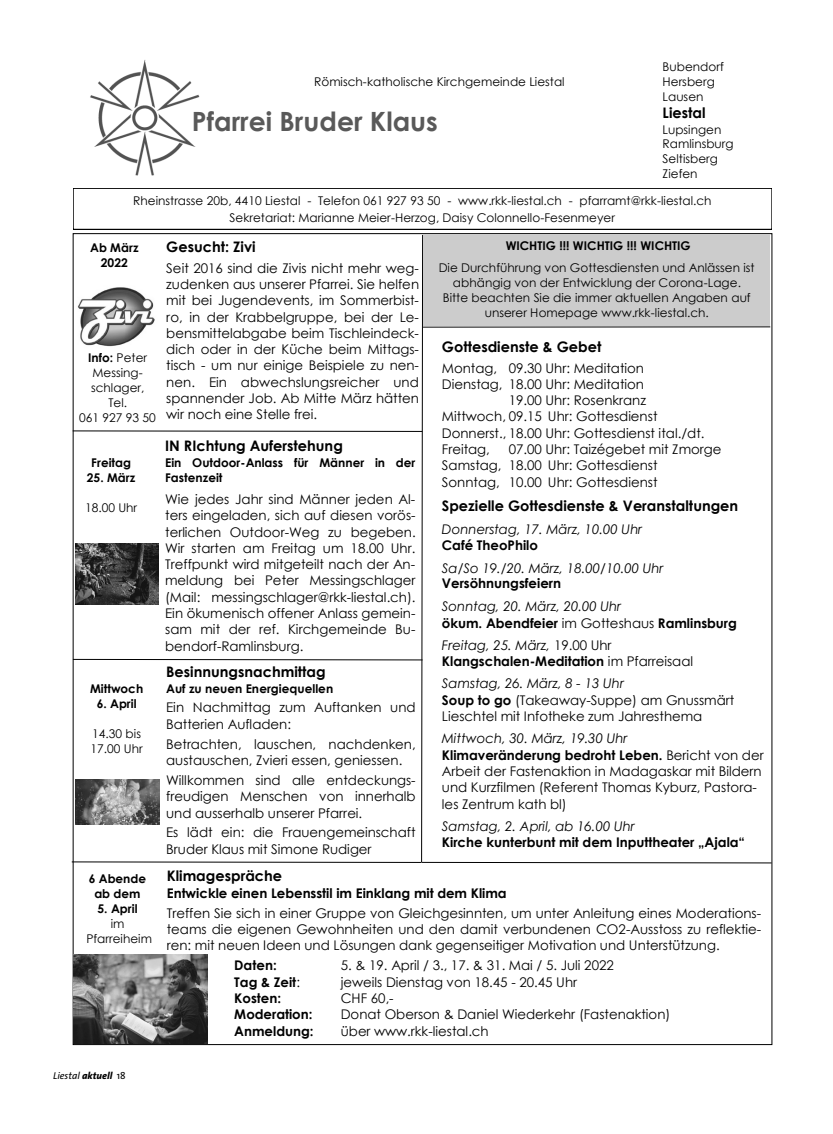
<style>
.page{position:relative;width:833px;height:1134px;background:#fff}
.page>*{position:absolute;margin:0;border:0;box-sizing:border-box;transform-origin:0 0}
.t1{font:700 26.5px "Century Gothic";color:#595959}
.t2{font:700 14.5px "Century Gothic";color:#000}
.t3{font:13.38px/16.2px "Century Gothic";color:#000}
.t4{font:700 13.38px/16.4px "Century Gothic";color:#000}
.t5{font:italic 13.38px "Century Gothic";color:#000}
.t6{font:12px/14.9px "Century Gothic";color:#000;text-align:center}
.t7{font:700 12px/14.8px "Century Gothic";color:#000;text-align:center}
.t8{font:italic 10px "The Sans";color:#000}
.s1{font-weight:700}
.s2{font-weight:400;font-style:italic}
.s3{font-weight:400}
.s4{font-style:italic}
.s5{font-weight:800}
.s6{font-style:normal}
</style>
<div class="page">
<div style="left:73px;top:188px;width:699px;height:41px;border:1px solid #000"></div>
<img style="left:90px;top:60px;width:110px;height:116px">
<svg style="left:71px;top:234px;width:701px;height:629px"></svg>
<img style="left:75px;top:780px;width:84px;height:44px">
<img style="left:74px;top:954px;width:133px;height:89px">
<hr style="left:423px;top:327px;width:347px;height:1px;background:#000">
<p class="t6" style="left:314px;top:74px;width:252px">Römisch-katholische Kirchgemeinde Liestal</p>
<h1 class="t1" style="left:192px;top:102px;width:247px">Pfarrei Bruder Klaus</h1>
<p class="t6" style="left:662px;top:59px;width:63px;text-align:left">Bubendorf<br>Hersberg<br>Lausen</p>
<p class="t2" style="left:662px;top:101px;width:44px">Liestal</p>
<p class="t6" style="left:662px;top:122px;width:72px;text-align:left">Lupsingen<br>Ramlinsburg<br>Seltisberg<br>Ziefen</p>
<p class="t6" style="left:133px;top:191px;width:580px;line-height:17.2px">Rheinstrasse 20b, 4410 Liestal - Telefon 061 927 93 50 - www.rkk-liestal.ch - pfarramt@rkk-liestal.ch<br>Sekretariat: Marianne Meier-Herzog, Daisy Colonnello-Fesenmeyer</p>
<p class="t7" style="left:90px;top:239px;width:50px">Ab März<br>2022</p>
<p class="t6" style="left:79px;top:350px;width:78px"><span class="s1">Info:</span> Peter<br>Messing&shy;schlager,<br>Tel.<br>061 927 93 50</p>
<p class="t7" style="left:91px;top:455px;width:41px">Freitag</p>
<p class="t7" style="left:87px;top:469px;width:50px">25. März</p>
<p class="t6" style="left:85px;top:500px;width:54px">18.00 Uhr</p>
<p class="t7" style="left:90px;top:681px;width:55px">Mittwoch</p>
<p class="t7" style="left:97px;top:695px;width:41px">6. April</p>
<p class="t6" style="left:91px;top:726px;width:54px;text-align:left">14.30 bis<br>17.00 Uhr</p>
<p class="t7" style="left:89px;top:871px;width:59px">6 Abende ab dem</p>
<p class="t7" style="left:98px;top:900px;width:41px">5. April</p>
<p class="t6" style="left:86px;top:916px;width:67px">im<br>Pfarreiheim</p>
<p class="t2" style="left:166px;top:236px;width:91px">Gesucht: Zivi</p>
<p class="t3" style="left:166px;top:260px;width:254px;text-align:justify">Seit 2016 sind die Zivis nicht mehr weg&shy;zudenken aus unserer Pfarrei. Sie helfen mit bei Jugendevents, im Sommerbist&shy;ro, in der Krabbelgruppe, bei der Le&shy;bensmittelabgabe beim Tischleindeck&shy;dich oder in der Küche beim Mittags&shy;tisch - um nur einige Beispiele zu nen&shy;nen. Ein abwechslungsreicher und spannender Job. Ab Mitte März hätten wir noch eine Stelle frei.</p>
<p class="t2" style="left:165px;top:435px;width:179px">IN RIchtung Auferstehung</p>
<p class="t7" style="left:165px;top:455px;width:252px;text-align:left">Ein Outdoor-Anlass für Männer in der<br>Fastenzeit</p>
<p class="t3" style="left:165px;top:491px;width:252px;text-align:justify">Wie jedes Jahr sind Männer jeden Al&shy;ters eingeladen, sich auf diesen vorös&shy;terlichen Outdoor-Weg zu begeben.<br>Wir starten am Freitag um 18.00 Uhr.<br>Treffpunkt wird mitgeteilt nach der An&shy;meldung bei Peter Messingschlager (Mail: messingschlager@rkk-liestal.ch).<br>Ein ökumenisch offener Anlass gemein&shy;sam mit der ref. Kirchgemeinde Bu&shy;bendorf-Ramlinsburg.</p>
<p class="t2" style="left:166px;top:661px;width:161px">Besinnungsnachmittag</p>
<p class="t7" style="left:166px;top:680px;width:169px">Auf zu neuen Energiequellen</p>
<p class="t3" style="left:166px;top:699px;width:251px">Ein Nachmittag zum Auftanken und<br>Batterien Aufladen:</p>
<p class="t3" style="left:166px;top:735px;width:251px">Betrachten, lauschen, nachdenken, austauschen, Zvieri essen, geniessen.</p>
<p class="t3" style="left:166px;top:772px;width:251px;text-align:justify">Willkommen sind alle entdeckungs&shy;freudigen Menschen von innerhalb und ausserhalb unserer Pfarrei.</p>
<p class="t3" style="left:166px;top:824px;width:251px">Es lädt ein: die Frauengemeinschaft<br>Bruder Klaus mit Simone Rudiger</p>
<p class="t7" style="left:505px;top:238px;width:186px">WICHTIG !!! WICHTIG !!! WICHTIG</p>
<p class="t6" style="left:439px;top:260px;width:317px">Die Durchführung von Gottesdiensten und Anlässen ist abhängig von der Entwicklung der Corona-Lage.<br>Bitte beachten Sie die immer aktuellen Angaben auf unserer Homepage www.rkk-liestal.ch.</p>
<p class="t2" style="left:442px;top:335px;width:161px">Gottesdienste &amp; Gebet</p>
<p class="t3" style="left:442px;top:359px;width:204px">Montag, 09.30 Uhr: Meditation</p>
<p class="t3" style="left:442px;top:376px;width:204px">Dienstag, 18.00 Uhr: Meditation</p>
<p class="t3" style="left:509px;top:392px;width:139px">19.00 Uhr: Rosenkranz</p>
<p class="t3" style="left:442px;top:408px;width:217px">Mittwoch, 09.15 Uhr: Gottesdienst</p>
<p class="t3" style="left:442px;top:425px;width:264px">Donnerst., 18.00 Uhr: Gottesdienst ital./dt.</p>
<p class="t3" style="left:442px;top:441px;width:49px">Freitag,</p>
<p class="t3" style="left:442px;top:441px;width:281px;text-indent:67px">07.00 Uhr: Taizégebet mit Zmorge<br>Samstag, 18.00 Uhr: Gottesdienst<br>Sonntag, 10.00 Uhr: Gottesdienst</p>
<p class="t2" style="left:442px;top:494px;width:298px">Spezielle Gottesdienste &amp; Veranstaltungen</p>
<p class="t5" style="left:442px;top:520px;width:202px">Donnerstag, 17. März, 10.00 Uhr</p>
<p class="t4" style="left:442px;top:536px;width:98px">Café TheoPhilo</p>
<p class="t5" style="left:442px;top:558px;width:223px">Sa/So 19./20. März, 18.00/10.00 Uhr</p>
<p class="t4" style="left:442px;top:575px;width:121px">Versöhnungsfeiern</p>
<p class="t4" style="left:442px;top:597px;width:296px"><span class="s2">Sonntag, 20. März, 20.00 Uhr<br></span>ökum. Abendfeier <span class="s3">im Gotteshaus</span> Ramlinsburg</p>
<p class="t4" style="left:442px;top:636px;width:253px"><span class="s2">Freitag, 25. März,</span> <span class="s3">19.00 Uhr<br></span>Klangschalen-Meditation <span class="s3">im Pfarreisaal</span></p>
<p class="t3" style="left:442px;top:675px;width:294px"><span class="s4">Samstag, 26. März, 8 - 13 Uhr<br></span><span class="s1">Soup to go</span> (Takeaway-Suppe) am Gnussmärt<br>Lieschtel mit Infotheke zum Jahresthema</p>
<p class="t3" style="left:442px;top:730px;width:323px"><span class="s4">Mittwoch, 30. März, 19.30 Uhr<br></span><span class="s1">Klimaveränderung bedroht Leben.</span> Bericht von der Arbeit der Fastenaktion in Madagaskar mit Bildern und Kurzfilmen (Referent Thomas Kyburz, Pastora&shy;les Zentrum kath bl)</p>
<p class="t5" style="left:442px;top:817px;width:194px">Samstag, 2. April, ab 16.00 Uhr</p>
<p class="t4" style="left:442px;top:833px;width:304px">Kirche kunterbunt mit dem Inputtheater „Ajala“</p>
<p class="t2" style="left:167px;top:864px;width:117px">Klimagespräche</p>
<p class="t4" style="left:167px;top:884px;width:341px">Entwickle einen Lebensstil im Einklang mit dem Klima</p>
<p class="t3" style="left:167px;top:905px;width:596px;text-align:justify">Treffen Sie sich in einer Gruppe von Gleichgesinnten, um unter Anleitung eines Moderations&shy;teams die eigenen Gewohnheiten und den damit verbundenen CO2-Ausstoss zu reflektie&shy;ren: mit neuen Ideen und Lösungen dank gegenseitiger Motivation und Unterstützung.</p>
<p class="t4" style="left:234px;top:957px;width:44px">Daten:</p>
<p class="t3" style="left:341px;top:957px;width:274px">5. &amp; 19. April / 3., 17. &amp; 31. Mai / 5. Juli 2022</p>
<p class="t4" style="left:234px;top:973px;width:67px">Tag &amp; Zeit<span class="s3">:</span></p>
<p class="t3" style="left:341px;top:973px;width:238px">jeweils Dienstag von 18.45 - 20.45 Uhr</p>
<p class="t4" style="left:234px;top:989px;width:48px">Kosten:</p>
<p class="t3" style="left:341px;top:990px;width:54px">CHF 60,-</p>
<p class="t4" style="left:234px;top:1006px;width:80px">Moderation:</p>
<p class="t3" style="left:341px;top:1006px;width:331px">Donat Oberson &amp; Daniel Wiederkehr (Fastenaktion)</p>
<p class="t4" style="left:234px;top:1022px;width:81px">Anmeldung:</p>
<p class="t3" style="left:341px;top:1022px;width:149px">über www.rkk-liestal.ch</p>
<p class="t8" style="left:53px;top:1067px;width:74px">Liestal <span class="s5">aktuell</span> <span class="s6">18</span></p>
</div>
